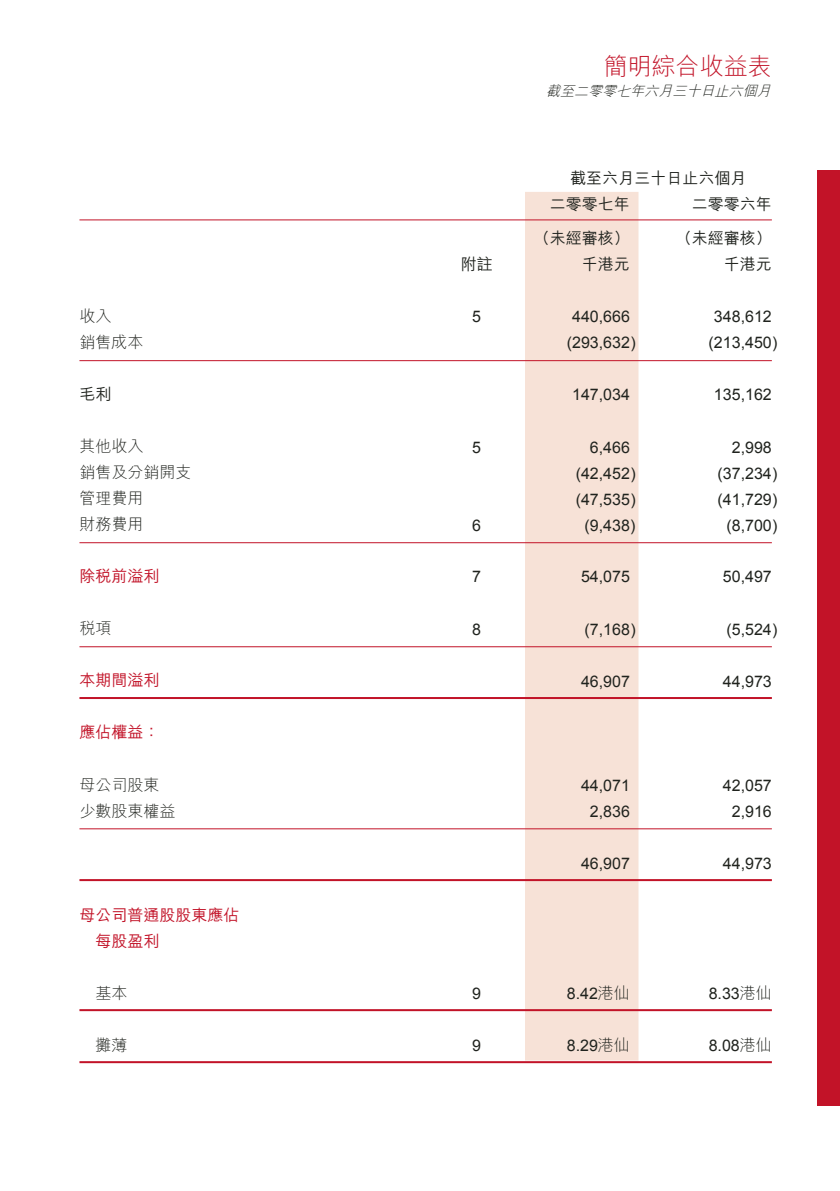
<style>
.page{position:relative;width:840px;height:1191px;background:#fff}
.page>*{position:absolute;margin:0;border:0;box-sizing:border-box;transform-origin:0 0}
.t1{font:24px "M Hei HK Light B5 pc H";color:#c21328}
.t2{font:16px "Arial";color:#20231e}
.t3{font:16px/26px "M Hei HK Medium B5 pc H";color:#20231e}
.t4{font:16px "M Hei HK Light B5 pc H";color:#20231e}
.t5{font:16px/26px "M Hei HK Medium B5 pc H";color:#c21328}
.t6{font:italic 14px "M Hei HK Light B5 pc H";color:#20231e}
.s1{font-family:"M Hei HK Light B5 pc H"}
</style>
<div class="page">
<div style="left:816px;top:170px;width:23px;height:936px;background:#c21328"></div>
<div style="left:525px;top:192px;width:112px;height:868px;background:#f7e2d7"></div>
<div style="left:524px;top:192px;width:114px;height:868px;border:1px solid #f7e2d7"></div>
<hr style="left:79px;top:219px;width:692px;height:1px;background:#c21328">
<hr style="left:79px;top:360px;width:692px;height:1px;background:#c21328">
<hr style="left:79px;top:542px;width:692px;height:1px;background:#c21328">
<hr style="left:79px;top:646px;width:692px;height:1px;background:#c21328">
<hr style="left:79px;top:697px;width:692px;height:2px;background:#c21328">
<hr style="left:79px;top:828px;width:692px;height:1px;background:#c21328">
<hr style="left:79px;top:879px;width:692px;height:2px;background:#c21328">
<hr style="left:79px;top:1009px;width:692px;height:2px;background:#c21328">
<hr style="left:79px;top:1061px;width:692px;height:2px;background:#c21328">
<h1 class="t1" style="left:603px;top:57px;width:169px">簡明綜合收益表</h1>
<p class="t6" style="left:546px;top:86px;width:229px">截至二零零七年六月三十日止六個月</p>
<p class="t3" style="left:549px;top:167px;width:198px;text-indent:20px">截至六月三十日止六個月二零零七年</p>
<p class="t3" style="left:691px;top:193px;width:81px">二零零六年</p>
<p class="t3" style="left:533px;top:227px;width:97px">（未經審核）</p>
<p class="t3" style="left:675px;top:227px;width:97px">（未經審核）</p>
<p class="t3" style="left:460px;top:253px;width:33px">附註</p>
<p class="t3" style="left:581px;top:253px;width:49px">千港元</p>
<p class="t3" style="left:723px;top:253px;width:49px">千港元</p>
<p class="t4" style="left:79px;top:310px;width:33px">收入</p>
<p class="t2" style="left:472px;top:308px;width:10px">5</p>
<p class="t2" style="left:571px;top:308px;width:59px">440,666</p>
<p class="t2" style="left:713px;top:308px;width:59px">348,612</p>
<p class="t4" style="left:79px;top:336px;width:65px">銷售成本</p>
<p class="t2" style="left:566px;top:334px;width:70px">(293,632 )</p>
<p class="t2" style="left:708px;top:334px;width:70px">(213,450 )</p>
<p class="t3" style="left:79px;top:383px;width:33px">毛利</p>
<p class="t2" style="left:571px;top:386px;width:59px">147,034</p>
<p class="t2" style="left:713px;top:386px;width:59px">135,162</p>
<p class="t4" style="left:79px;top:440px;width:65px">其他收入</p>
<p class="t2" style="left:472px;top:438px;width:10px">5</p>
<p class="t2" style="left:589px;top:438px;width:42px">6,466</p>
<p class="t2" style="left:731px;top:438px;width:42px">2,998</p>
<p class="t4" style="left:79px;top:466px;width:113px">銷售及分銷開支</p>
<p class="t2" style="left:575px;top:464px;width:61px">(42,452 )</p>
<p class="t2" style="left:717px;top:464px;width:61px">(37,234 )</p>
<p class="t4" style="left:79px;top:492px;width:65px">管理費用</p>
<p class="t2" style="left:575px;top:490px;width:61px">(47,535 )</p>
<p class="t2" style="left:717px;top:490px;width:61px">(41,729 )</p>
<p class="t4" style="left:79px;top:518px;width:65px">財務費用</p>
<p class="t2" style="left:472px;top:516px;width:10px">6</p>
<p class="t2" style="left:584px;top:516px;width:53px">(9,438 )</p>
<p class="t2" style="left:726px;top:516px;width:53px">(8,700 )</p>
<p class="t5" style="left:79px;top:565px;width:81px">除稅前溢利</p>
<p class="t2" style="left:472px;top:568px;width:10px">7</p>
<p class="t2" style="left:580px;top:568px;width:50px">54,075</p>
<p class="t2" style="left:722px;top:568px;width:50px">50,497</p>
<p class="t4" style="left:79px;top:622px;width:33px">稅項</p>
<p class="t2" style="left:472px;top:620px;width:10px">8</p>
<p class="t2" style="left:584px;top:620px;width:53px">(7,168 )</p>
<p class="t2" style="left:726px;top:620px;width:53px">(5,524 )</p>
<p class="t5" style="left:79px;top:669px;width:81px">本期間溢利</p>
<p class="t2" style="left:580px;top:672px;width:50px">46,907</p>
<p class="t2" style="left:722px;top:672px;width:50px">44,973</p>
<p class="t5" style="left:79px;top:721px;width:81px">應佔權益：</p>
<p class="t4" style="left:79px;top:778px;width:81px">母公司股東</p>
<p class="t2" style="left:580px;top:776px;width:50px">44,071</p>
<p class="t2" style="left:722px;top:776px;width:50px">42,057</p>
<p class="t4" style="left:79px;top:804px;width:97px">少數股東權益</p>
<p class="t2" style="left:589px;top:802px;width:42px">2,836</p>
<p class="t2" style="left:731px;top:802px;width:42px">2,916</p>
<p class="t2" style="left:580px;top:854px;width:50px">46,907</p>
<p class="t2" style="left:722px;top:854px;width:50px">44,973</p>
<p class="t5" style="left:95px;top:903px;width:145px;text-indent:-16px">母公司普通股股東應佔每股盈利</p>
<p class="t4" style="left:95px;top:986px;width:33px">基本</p>
<p class="t2" style="left:472px;top:984px;width:10px">9</p>
<p class="t2" style="left:566px;top:984px;width:65px">8.42<span class="s1">港仙</span></p>
<p class="t2" style="left:708px;top:984px;width:65px">8.33<span class="s1">港仙</span></p>
<p class="t4" style="left:95px;top:1038px;width:33px">攤薄</p>
<p class="t2" style="left:472px;top:1036px;width:10px">9</p>
<p class="t2" style="left:566px;top:1036px;width:65px">8.29<span class="s1">港仙</span></p>
<p class="t2" style="left:708px;top:1036px;width:65px">8.08<span class="s1">港仙</span></p>
</div>
